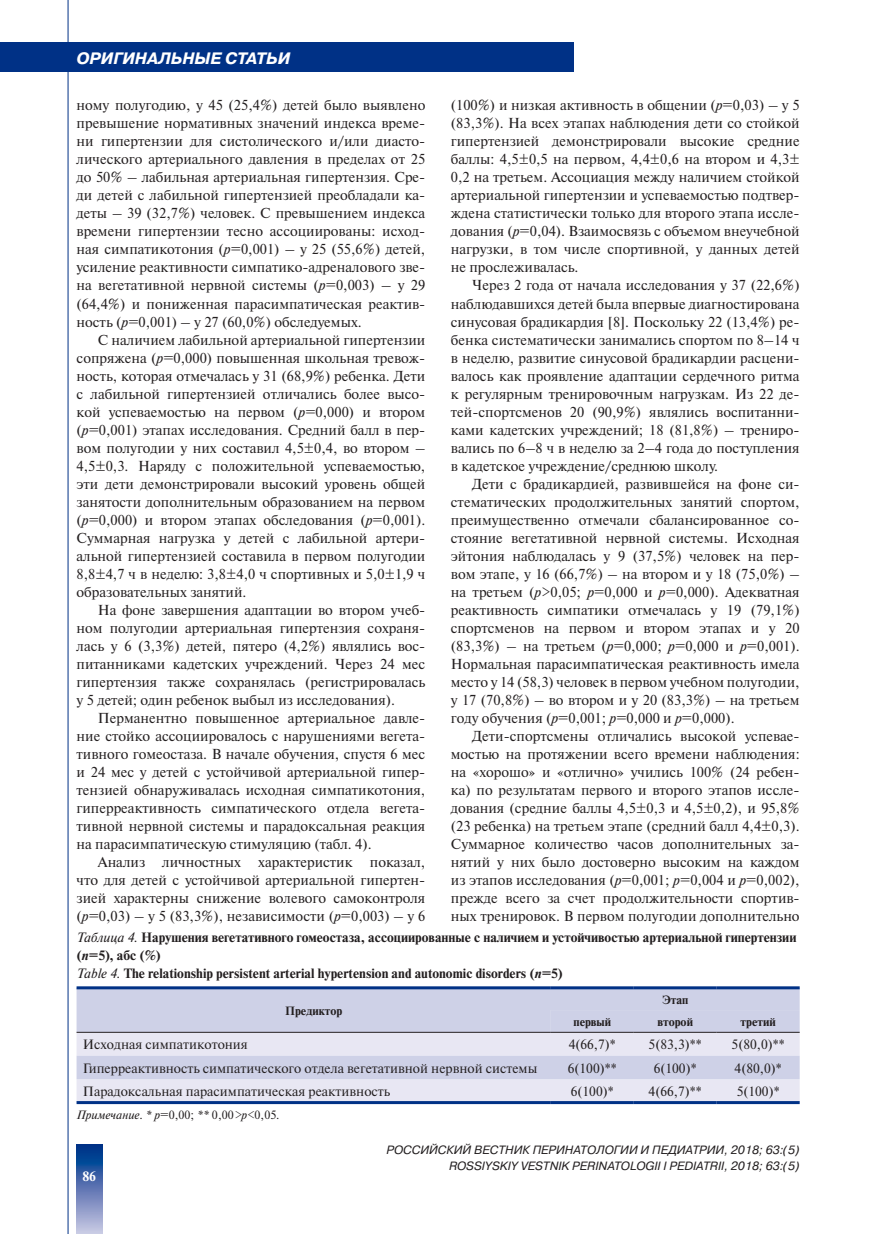
<style>
.page{position:relative;width:872px;height:1234px;background:#fff}
.page>*{position:absolute;margin:0;border:0;box-sizing:border-box;transform-origin:0 0}
.t1{font:italic 700 16.5px "Pragmatica C";color:#fff}
.t2{font:14.4px/18px "Newton C";color:#231f20;text-align:justify}
.t3{font:13.5px "Newton C";color:#231f20}
.t4{font:700 13.5px/18px "Newton C";color:#231f20}
.t5{font:700 13.5px "Newton C";color:#fff}
.t6{font:italic 12px/16.5px "Pragmatica C";color:#231f20;text-align:right}
.t7{font:italic 12px "Newton C";color:#231f20}
.t8{font:700 12px "Newton C";color:#231f20}
.s1{font-style:italic}
.s2{font-weight:400;font-style:italic}
.s3{font-style:normal}
</style>
<div class="page">
<div style="left:0;top:43px;width:574px;height:29px;background:#003186"></div>
<svg style="left:77px;top:1144px;width:25px;height:89px;background:#5a78b3"></svg>
<hr style="left:68px;top:0;width:1px;height:1233px;background:#003186">
<div style="left:77px;top:989px;width:722px;height:42px;background:#ced1e7"></div>
<div style="left:77px;top:1032px;width:722px;height:68px;background:#e8e7f3"></div>
<div style="left:77px;top:1055px;width:722px;height:23px;background:#ced1e7"></div>
<hr style="left:77px;top:1100px;width:474px;height:3px;background:#003186">
<hr style="left:551px;top:1100px;width:83px;height:3px;background:#003186">
<hr style="left:634px;top:1100px;width:82px;height:3px;background:#003186">
<hr style="left:716px;top:1100px;width:83px;height:3px;background:#003186">
<hr style="left:77px;top:986px;width:474px;height:3px;background:#003186">
<hr style="left:551px;top:986px;width:83px;height:3px;background:#003186">
<hr style="left:634px;top:986px;width:82px;height:3px;background:#003186">
<hr style="left:716px;top:986px;width:83px;height:3px;background:#003186">
<hr style="left:77px;top:1031px;width:474px;height:1px;background:#231f20">
<hr style="left:551px;top:1031px;width:83px;height:1px;background:#231f20">
<hr style="left:634px;top:1031px;width:82px;height:1px;background:#231f20">
<hr style="left:716px;top:1031px;width:83px;height:1px;background:#231f20">
<p class="t1" style="left:77px;top:49px;width:215px">ОРИГИНАЛЬНЫЕ СТАТЬИ</p>
<p class="t2" style="left:77px;top:96px;width:350px">ному полугодию, у 45 (25,4%) детей было выявлено превышение нормативных значений индекса време&shy;ни гипертензии для систолического и/или диасто&shy;лического артериального давления в пределах от 25 до 50% – лабильная артериальная гипертензия. Сре&shy;ди детей с лабильной гипертензией преобладали ка&shy;деты – 39 (32,7%) человек. С превышением индекса времени гипертензии тесно ассоциированы: исход&shy;ная симпатикотония (<span class="s1">p</span>=0,001) – у 25 (55,6%) детей, усиление реактивности симпатико-адреналового зве&shy;на вегетативной нервной системы (<span class="s1">p</span>=0,003) – у 29 (64,4%) и пониженная парасимпатическая реактив&shy;ность (<span class="s1">p</span>=0,001) – у 27 (60,0%) обследуемых.</p>
<p class="t2" style="left:77px;top:330px;width:350px;text-indent:21px">С наличием лабильной артериальной гипертензии сопряжена (<span class="s1">р</span>=0,000) повышенная школьная тревож&shy;ность, которая отмечалась у 31 (68,9%) ребенка. Дети с лабильной гипертензией отличались более высо&shy;кой успеваемостью на первом (<span class="s1">р</span>=0,000) и втором (<span class="s1">р</span>=0,001) этапах исследования. Средний балл в пер&shy;вом полугодии у них составил 4,5±0,4, во втором – 4,5±0,3. Наряду с положительной успеваемостью, эти дети демонстрировали высокий уровень общей занятости дополнительным образованием на первом (<span class="s1">р</span>=0,000) и втором этапах обследования (<span class="s1">р</span>=0,001).<br>Суммарная нагрузка у детей с лабильной артери&shy;альной гипертензией составила в первом полугодии 8,8±4,7 ч в неделю: 3,8±4,0 ч спортивных и 5,0±1,9 ч образовательных занятий.</p>
<p class="t2" style="left:77px;top:600px;width:350px;text-indent:21px">На фоне завершения адаптации во втором учеб&shy;ном полугодии артериальная гипертензия сохраня&shy;лась у 6 (3,3%) детей, пятеро (4,2%) являлись вос&shy;питанниками кадетских учреждений. Через 24 мес гипертензия также сохранялась (регистрировалась у 5 детей; один ребенок выбыл из исследования).</p>
<p class="t2" style="left:77px;top:708px;width:350px;text-indent:21px">Перманентно повышенное артериальное давле&shy;ние стойко ассоциировалось с нарушениями вегета&shy;тивного гомеостаза. В начале обучения, спустя 6 мес и 24 мес у детей с устойчивой артериальной гипер&shy;тензией обнаруживалась исходная симпатикотония, гиперреактивность симпатического отдела вегета&shy;тивной нервной системы и парадоксальная реакция на парасимпатическую стимуляцию (табл. 4).</p>
<p class="t2" style="left:77px;top:852px;width:350px;text-indent:21px">Анализ личностных характеристик показал, что для детей с устойчивой артериальной гипертен&shy;зией характерны снижение волевого самоконтроля (<span class="s1">р</span>=0,03) – у 5 (83,3%), независимости (<span class="s1">р</span>=0,003) – у 6</p>
<p class="t2" style="left:451px;top:96px;width:350px">(100%) и низкая активность в общении (<span class="s1">р</span>=0,03) – у 5 (83,3%). На всех этапах наблюдения дети со стойкой гипертензией демонстрировали высокие средние баллы: 4,5±0,5 на первом, 4,4±0,6 на втором и 4,3± 0,2 на третьем. Ассоциация между наличием стойкой артериальной гипертензии и успеваемостью подтвер&shy;ждена статистически только для второго этапа иссле&shy;дования (<span class="s1">р</span>=0,04). Взаимосвязь с объемом внеучебной нагрузки, в том числе спортивной, у данных детей не прослеживалась.</p>
<p class="t2" style="left:451px;top:276px;width:350px;text-indent:21px">Через 2 года от начала исследования у 37 (22,6%) наблюдавшихся детей была впервые диагностирована синусовая брадикардия [8]. Поскольку 22 (13,4%) ре&shy;бенка систематически занимались спортом по 8–14 ч в неделю, развитие синусовой брадикардии расцени&shy;валось как проявление адаптации сердечного ритма к регулярным тренировочным нагрузкам. Из 22 де&shy;тей-спортсменов 20 (90,9%) являлись воспитанни&shy;ками кадетских учреждений; 18 (81,8%) – трениро&shy;вались по 6–8 ч в неделю за 2–4 года до поступления в кадетское учреждение/среднюю школу.</p>
<p class="t2" style="left:451px;top:474px;width:350px;text-indent:21px">Дети с брадикардией, развившейся на фоне си&shy;стематических продолжительных занятий спортом, преимущественно отмечали сбалансированное со&shy;стояние вегетативной нервной системы. Исходная эйтония наблюдалась у 9 (37,5%) человек на пер&shy;вом этапе, у 16 (66,7%) – на втором и у 18 (75,0%) – на третьем (<span class="s1">р</span>&gt;0,05; <span class="s1">р</span>=0,000 и <span class="s1">р</span>=0,000). Адекватная реактивность симпатики отмечалась у 19 (79,1%) спортсменов на первом и втором этапах и у 20 (83,3%) – на третьем (<span class="s1">р</span>=0,000; <span class="s1">р</span>=0,000 и <span class="s1">р</span>=0,001).<br>Нормальная парасимпатическая реактивность имела место у 14 (58,3) человек в первом учебном полугодии, у 17 (70,8%) – во втором и у 20 (83,3%) – на третьем году обучения (<span class="s1">р</span>=0,001; <span class="s1">р</span>=0,000 и <span class="s1">р</span>=0,000).</p>
<p class="t2" style="left:451px;top:726px;width:350px;text-indent:21px">Дети-спортсмены отличались высокой успевае&shy;мостью на протяжении всего времени наблюдения: на «хорошо» и «отлично» учились 100% (24 ребен&shy;ка) по результатам первого и второго этапов иссле&shy;дования (средние баллы 4,5±0,3 и 4,5±0,2), и 95,8% (23 ребенка) на третьем этапе (средний балл 4,4±0,3).<br>Суммарное количество часов дополнительных за&shy;нятий у них было достоверно высоким на каждом из этапов исследования (<span class="s1">р</span>=0,001; <span class="s1">р</span>=0,004 и <span class="s1">р</span>=0,002), прежде всего за счет продолжительности спортив&shy;ных тренировок. В первом полугодии дополнительно</p>
<p class="t4" style="left:77px;top:927px;width:721px"><span class="s2">Таблица 4.</span> Нарушения вегетативного гомеостаза, ассоциированные с наличием и устойчивостью артериальной гипертензии (<span class="s1">n</span>=5), абс (%)<br><span class="s2">Table 4.</span> The relationship persistent arterial hypertension and autonomic disorders (<span class="s1">n</span>=5)</p>
<p class="t8" style="left:285px;top:1003px;width:59px">Предиктор</p>
<p class="t8" style="left:662px;top:992px;width:28px">Этап</p>
<p class="t8" style="left:573px;top:1014px;width:39px">первый</p>
<p class="t8" style="left:657px;top:1014px;width:37px">второй</p>
<p class="t8" style="left:740px;top:1014px;width:37px">третий</p>
<p class="t3" style="left:83px;top:1037px;width:166px">Исходная симпатикотония</p>
<p class="t3" style="left:568px;top:1037px;width:49px">4(66,7)*</p>
<p class="t3" style="left:648px;top:1037px;width:55px">5(83,3)**</p>
<p class="t3" style="left:731px;top:1037px;width:55px">5(80,0)**</p>
<p class="t3" style="left:83px;top:1060px;width:456px">Гиперреактивность симпатического отдела вегетативной нервной системы</p>
<p class="t3" style="left:568px;top:1060px;width:51px">6(100)**</p>
<p class="t3" style="left:654px;top:1060px;width:44px">6(100)*</p>
<p class="t3" style="left:734px;top:1060px;width:49px">4(80,0)*</p>
<p class="t3" style="left:83px;top:1083px;width:309px">Парадоксальная парасимпатическая реактивность</p>
<p class="t3" style="left:571px;top:1083px;width:44px">6(100)*</p>
<p class="t3" style="left:648px;top:1083px;width:55px">4(66,7)**</p>
<p class="t3" style="left:736px;top:1083px;width:45px">5(100)*</p>
<p class="t7" style="left:77px;top:1108px;width:205px">Примечание. * р<span class="s3">=0,00;</span> ** <span class="s3">0,00</span>&gt;р&lt;<span class="s3">0,05</span>.</p>
<p class="t5" style="left:82px;top:1168px;width:15px">86</p>
<p class="t6" style="left:386px;top:1141px;width:415px">РОССИЙСКИЙ ВЕСТНИК ПЕРИНАТОЛОГИИ И ПЕДИАТРИИ, 2018; 63:(5)<br>ROSSIYSKIY VESTNIK PERINATOLOGII I PEDIATRII, 2018; 63:(5)</p>
</div>
